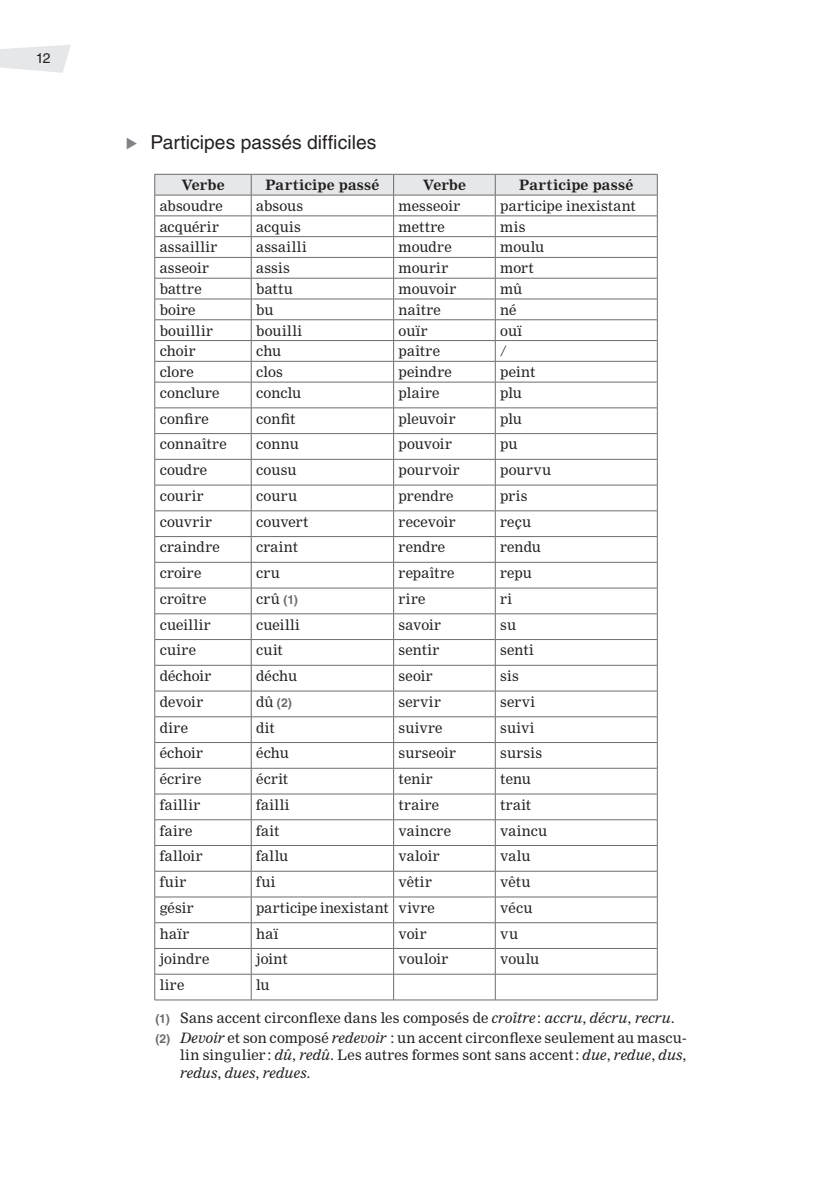
<style>
.page{position:relative;width:822px;height:1194px;background:#fff}
.page>*{position:absolute;margin:0;border:0;box-sizing:border-box;transform-origin:0 0}
.t1{font:19.25px "Helvetica LT Std";color:#231f20}
.t2{font:14px/19.9px "Nimrod MT Std";letter-spacing:.015em;color:#231f20}
.t3{font:700 14px "Nimrod MT Std";letter-spacing:.015em;color:#231f20}
.t4{font:14px "Nimrod MT Std";letter-spacing:-.005em;color:#231f20}
.t5{font:14px "Nimrod MT Std";letter-spacing:.035em;color:#231f20}
.t6{font:14px "Helvetica LT Std";color:#231f20}
.t7{font:700 12.25px "Helvetica LT Std";color:#6c6d70}
.s1{color:#808285}
.s2{font-family:"Helvetica LT Std";font-weight:700;font-size:12.25px;color:#6c6d70}
.s3{font-family:"Nimrod MT Std";font-weight:400;font-size:14px;color:#231f20}
.s4{font-style:italic}
</style>
<div class="page">
<svg style="left:0;top:45px;width:71px;height:28px"></svg>
<hr style="left:154px;top:999px;width:97px;height:1px;background:#6c6d70">
<hr style="left:251px;top:999px;width:142px;height:1px;background:#6c6d70">
<hr style="left:393px;top:999px;width:102px;height:1px;background:#6c6d70">
<hr style="left:495px;top:999px;width:162px;height:1px;background:#6c6d70">
<svg style="left:154px;top:174px;width:504px;height:825px"></svg>
<hr style="left:154px;top:195px;width:97px;height:1px;background:#6c6d70">
<hr style="left:251px;top:195px;width:142px;height:1px;background:#6c6d70">
<hr style="left:393px;top:195px;width:102px;height:1px;background:#6c6d70">
<hr style="left:495px;top:195px;width:162px;height:1px;background:#6c6d70">
<p class="t6" style="left:36px;top:50px;width:17px">12</p>
<h1 class="t1" style="left:125px;top:131px;width:252px"><span class="s1">▶</span> Participes passés difficiles</h1>
<p class="t3" style="left:181px;top:177px;width:45px">Verbe</p>
<p class="t3" style="left:265px;top:177px;width:116px">Participe passé</p>
<p class="t3" style="left:423px;top:177px;width:45px">Verbe</p>
<p class="t3" style="left:519px;top:177px;width:116px">Participe passé</p>
<p class="t2" style="left:160px;top:196px;width:65px">absoudre</p>
<p class="t2" style="left:256px;top:196px;width:49px">absous</p>
<p class="t2" style="left:398px;top:196px;width:63px">messeoir</p>
<p class="t2" style="left:500px;top:196px;width:137px">participe inexistant</p>
<p class="t2" style="left:160px;top:217px;width:61px">acquérir</p>
<p class="t2" style="left:256px;top:217px;width:46px">acquis</p>
<p class="t2" style="left:398px;top:217px;width:48px">mettre</p>
<p class="t2" style="left:500px;top:217px;width:27px">mis</p>
<p class="t2" style="left:160px;top:238px;width:59px">assaillir</p>
<p class="t2" style="left:256px;top:238px;width:52px">assailli</p>
<p class="t2" style="left:398px;top:238px;width:55px">moudre</p>
<p class="t2" style="left:500px;top:238px;width:45px">moulu</p>
<p class="t2" style="left:160px;top:258px;width:51px">asseoir</p>
<p class="t2" style="left:256px;top:258px;width:35px">assis</p>
<p class="t2" style="left:398px;top:258px;width:51px">mourir</p>
<p class="t2" style="left:500px;top:258px;width:35px">mort</p>
<p class="t2" style="left:160px;top:279px;width:43px">battre</p>
<p class="t2" style="left:256px;top:279px;width:38px">battu</p>
<p class="t4" style="left:398px;top:281px;width:59px">mouvoir</p>
<p class="t2" style="left:500px;top:279px;width:23px">mû</p>
<p class="t2" style="left:160px;top:300px;width:37px">boire</p>
<p class="t2" style="left:256px;top:300px;width:19px">bu</p>
<p class="t2" style="left:398px;top:300px;width:44px">naître</p>
<p class="t2" style="left:500px;top:300px;width:18px">né</p>
<p class="t5" style="left:160px;top:322px;width:55px">bouillir</p>
<p class="t5" style="left:256px;top:322px;width:47px">bouilli</p>
<p class="t2" style="left:398px;top:321px;width:31px">ouïr</p>
<p class="t2" style="left:500px;top:321px;width:23px">ouï</p>
<p class="t2" style="left:160px;top:341px;width:37px">choir</p>
<p class="t2" style="left:256px;top:341px;width:26px">chu</p>
<p class="t2" style="left:398px;top:341px;width:43px">paître</p>
<p class="t2" style="left:500px;top:341px;width:9px">/</p>
<p class="t2" style="left:160px;top:362px;width:36px">clore</p>
<p class="t2" style="left:256px;top:362px;width:28px">clos</p>
<p class="t2" style="left:398px;top:362px;width:55px">peindre</p>
<p class="t2" style="left:500px;top:362px;width:37px">peint</p>
<p class="t2" style="left:160px;top:383px;width:61px">conclure</p>
<p class="t2" style="left:256px;top:383px;width:47px">conclu</p>
<p class="t2" style="left:398px;top:383px;width:42px">plaire</p>
<p class="t2" style="left:500px;top:383px;width:23px">plu</p>
<p class="t2" style="left:160px;top:409px;width:50px">confire</p>
<p class="t2" style="left:256px;top:409px;width:41px">confit</p>
<p class="t4" style="left:398px;top:410px;width:58px">pleuvoir</p>
<p class="t2" style="left:500px;top:409px;width:23px">plu</p>
<p class="t2" style="left:160px;top:434px;width:68px">connaître</p>
<p class="t2" style="left:256px;top:434px;width:44px">connu</p>
<p class="t4" style="left:398px;top:436px;width:55px">pouvoir</p>
<p class="t2" style="left:500px;top:434px;width:19px">pu</p>
<p class="t2" style="left:160px;top:460px;width:49px">coudre</p>
<p class="t2" style="left:256px;top:460px;width:42px">cousu</p>
<p class="t2" style="left:398px;top:460px;width:63px">pourvoir</p>
<p class="t2" style="left:500px;top:460px;width:52px">pourvu</p>
<p class="t2" style="left:160px;top:486px;width:45px">courir</p>
<p class="t2" style="left:256px;top:486px;width:43px">couru</p>
<p class="t2" style="left:398px;top:486px;width:56px">prendre</p>
<p class="t2" style="left:500px;top:486px;width:29px">pris</p>
<p class="t2" style="left:160px;top:512px;width:54px">couvrir</p>
<p class="t2" style="left:256px;top:512px;width:54px">couvert</p>
<p class="t2" style="left:398px;top:512px;width:59px">recevoir</p>
<p class="t2" style="left:500px;top:512px;width:32px">reçu</p>
<p class="t2" style="left:160px;top:537px;width:61px">craindre</p>
<p class="t2" style="left:256px;top:537px;width:43px">craint</p>
<p class="t2" style="left:398px;top:537px;width:48px">rendre</p>
<p class="t2" style="left:500px;top:537px;width:42px">rendu</p>
<p class="t2" style="left:160px;top:563px;width:43px">croire</p>
<p class="t2" style="left:256px;top:563px;width:25px">cru</p>
<p class="t2" style="left:398px;top:563px;width:57px">repaître</p>
<p class="t2" style="left:500px;top:563px;width:33px">repu</p>
<p class="t2" style="left:160px;top:589px;width:48px">croître</p>
<p class="t2" style="left:256px;top:589px;width:43px">crû <span class="s2">(1)</span></p>
<p class="t2" style="left:398px;top:589px;width:28px">rire</p>
<p class="t2" style="left:500px;top:589px;width:13px">ri</p>
<p class="t2" style="left:160px;top:614px;width:53px">cueillir</p>
<p class="t2" style="left:256px;top:614px;width:45px">cueilli</p>
<p class="t2" style="left:398px;top:614px;width:44px">savoir</p>
<p class="t2" style="left:500px;top:614px;width:17px">su</p>
<p class="t2" style="left:160px;top:640px;width:38px">cuire</p>
<p class="t2" style="left:256px;top:640px;width:28px">cuit</p>
<p class="t2" style="left:398px;top:640px;width:42px">sentir</p>
<p class="t2" style="left:500px;top:640px;width:35px">senti</p>
<p class="t2" style="left:160px;top:666px;width:53px">déchoir</p>
<p class="t2" style="left:256px;top:666px;width:42px">déchu</p>
<p class="t2" style="left:398px;top:666px;width:36px">seoir</p>
<p class="t2" style="left:500px;top:666px;width:20px">sis</p>
<p class="t2" style="left:160px;top:692px;width:45px">devoir</p>
<p class="t7" style="left:256px;top:695px;width:37px"><span class="s3">dû</span> (2)</p>
<p class="t2" style="left:398px;top:692px;width:44px">servir</p>
<p class="t2" style="left:500px;top:692px;width:36px">servi</p>
<p class="t2" style="left:160px;top:717px;width:30px">dire</p>
<p class="t2" style="left:256px;top:717px;width:20px">dit</p>
<p class="t2" style="left:398px;top:717px;width:45px">suivre</p>
<p class="t2" style="left:500px;top:717px;width:36px">suivi</p>
<p class="t2" style="left:160px;top:743px;width:45px">échoir</p>
<p class="t2" style="left:256px;top:743px;width:34px">échu</p>
<p class="t2" style="left:398px;top:743px;width:59px">surseoir</p>
<p class="t2" style="left:500px;top:743px;width:43px">sursis</p>
<p class="t2" style="left:160px;top:769px;width:43px">écrire</p>
<p class="t2" style="left:256px;top:769px;width:33px">écrit</p>
<p class="t2" style="left:398px;top:769px;width:36px">tenir</p>
<p class="t2" style="left:500px;top:769px;width:32px">tenu</p>
<p class="t2" style="left:160px;top:795px;width:42px">faillir</p>
<p class="t2" style="left:256px;top:795px;width:35px">failli</p>
<p class="t2" style="left:398px;top:795px;width:42px">traire</p>
<p class="t2" style="left:500px;top:795px;width:32px">trait</p>
<p class="t2" style="left:160px;top:820px;width:34px">faire</p>
<p class="t2" style="left:256px;top:820px;width:25px">fait</p>
<p class="t2" style="left:398px;top:820px;width:54px">vaincre</p>
<p class="t2" style="left:500px;top:820px;width:49px">vaincu</p>
<p class="t2" style="left:160px;top:846px;width:44px">falloir</p>
<p class="t2" style="left:256px;top:846px;width:33px">fallu</p>
<p class="t2" style="left:398px;top:846px;width:43px">valoir</p>
<p class="t2" style="left:500px;top:846px;width:32px">valu</p>
<p class="t2" style="left:160px;top:872px;width:28px">fuir</p>
<p class="t2" style="left:256px;top:872px;width:21px">fui</p>
<p class="t2" style="left:398px;top:872px;width:35px">vêtir</p>
<p class="t2" style="left:500px;top:872px;width:32px">vêtu</p>
<p class="t2" style="left:160px;top:898px;width:36px">gésir</p>
<p class="t2" style="left:256px;top:898px;width:180px">participe inexistant vivre</p>
<p class="t2" style="left:500px;top:898px;width:34px">vécu</p>
<p class="t2" style="left:160px;top:923px;width:31px">haïr</p>
<p class="t2" style="left:256px;top:923px;width:24px">haï</p>
<p class="t2" style="left:398px;top:923px;width:29px">voir</p>
<p class="t2" style="left:500px;top:923px;width:19px">vu</p>
<p class="t2" style="left:160px;top:949px;width:51px">joindre</p>
<p class="t2" style="left:256px;top:949px;width:33px">joint</p>
<p class="t4" style="left:398px;top:951px;width:51px">vouloir</p>
<p class="t2" style="left:500px;top:949px;width:40px">voulu</p>
<p class="t2" style="left:160px;top:975px;width:26px">lire</p>
<p class="t2" style="left:256px;top:975px;width:15px">lu</p>
<p class="t2" style="left:155px;top:1007px;width:532px"><span class="s2">(1)</span> Sans accent circonflexe dans les composés de <span class="s4">croître</span> : <span class="s4">accru</span>, <span class="s4">décru</span>, <span class="s4">recru</span>. <span class="s2">(2)</span> <span class="s4">Devoir</span> et son composé <span class="s4">redevoir</span> : un accent circonflexe seulement au mascu-</p>
<p class="t2" style="left:180px;top:1046px;width:507px;line-height:17.5px">lin singulier : <span class="s4">dû</span>, <span class="s4">redû</span>. Les autres formes sont sans accent: <span class="s4">due</span>, <span class="s4">redue</span>, <span class="s4">dus</span>, <span class="s4">redus</span>, <span class="s4">dues</span>, <span class="s4">redues</span>.</p>
</div>
